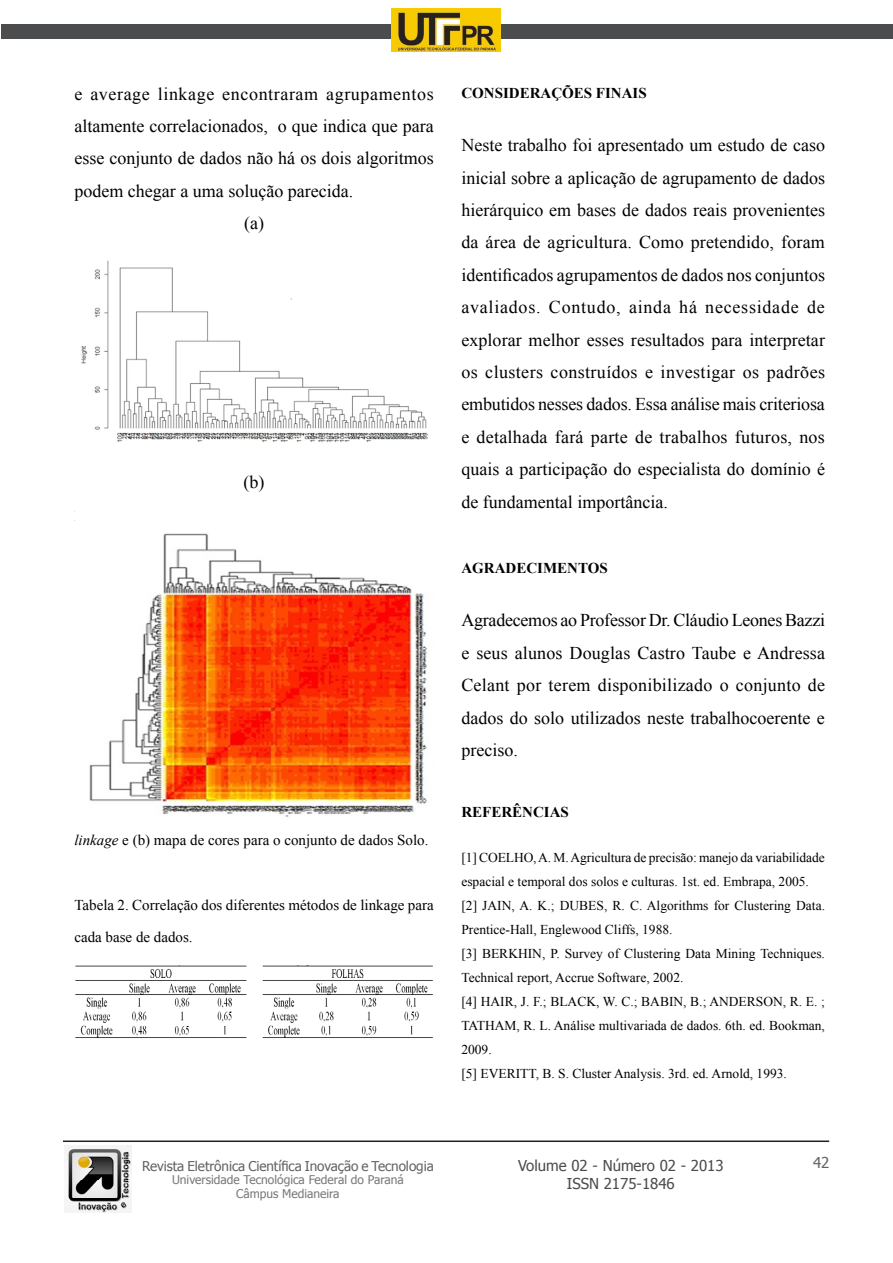
<style>
.page{position:relative;width:893px;height:1263px;background:#fff}
.page>*{position:absolute;margin:0;border:0;box-sizing:border-box;transform-origin:0 0}
.Texto{font:18px/32.4px "Times New Roman";color:#000;text-align:justify}
.Texto-2{font:15px/32.4px "Times New Roman";color:#000}
.t1{font:15px "Tahoma";color:#4b4c4d}
.Titulo_2{font:700 15px "Times New Roman";color:#000}
.GWT_Titulo{font:700 15px "Times New Roman";color:#000}
.t2{font:15px "Tahoma";color:#636366}
.Referencias{font:13.5px/24px "Times New Roman";color:#000}
.t3{font:13.5px "Tahoma";letter-spacing:-.005em;color:#636366}
.t4{font:12px/13.5px "Tahoma";color:#76787b;text-align:center}
.s1{font-style:italic}
</style>
<div class="page">
<div style="left:1px;top:24px;width:892px;height:14px;background:#4b4c4d"></div>
<hr style="left:63px;top:1140px;width:766px;height:2px;background:#231f20">
<img style="left:64px;top:1145px;width:68px;height:67px">
<img style="left:391px;top:9px;width:109px;height:42px">
<img style="left:81px;top:260px;width:347px;height:182px">
<img style="left:89px;top:533px;width:338px;height:284px">
<img style="left:75px;top:965px;width:358px;height:73px">
<p class="Texto" style="left:74px;top:77px;width:361px">e average linkage encontraram agrupamentos altamente correlacionados, o que indica que para esse conjunto de dados não há os dois algoritmos podem chegar a uma solução parecida.</p>
<p class="Texto" style="left:244px;top:207px;width:21px">(a)</p>
<p class="Texto" style="left:244px;top:466px;width:22px">(b)</p>
<p class="Texto-2" style="left:74px;top:823px;width:356px"><span class="s1">linkage</span> e (b) mapa de cores para o conjunto de dados Solo.</p>
<p class="Texto-2" style="left:74px;top:888px;width:361px">Tabela 2. Correlação dos diferentes métodos de linkage para cada base de dados.</p>
<p class="Titulo_2" style="left:461px;top:82px;width:187px">CONSIDERAÇÕES FINAIS</p>
<p class="Texto" style="left:461px;top:129px;width:365px">Neste trabalho foi apresentado um estudo de caso inicial sobre a aplicação de agrupamento de dados hierárquico em bases de dados reais provenientes da área de agricultura. Como pretendido, foram identificados agrupamentos de dados nos conjuntos avaliados. Contudo, ainda há necessidade de explorar melhor esses resultados para interpretar os clusters construídos e investigar os padrões embutidos nesses dados. Essa análise mais criteriosa e detalhada fará parte de trabalhos futuros, nos quais a participação do especialista do domínio é de fundamental importância.</p>
<p class="Titulo_2" style="left:461px;top:557px;width:148px">AGRADECIMENTOS</p>
<p class="Texto" style="left:461px;top:604px;width:365px">Agradecemos ao Professor Dr. Cláudio Leones Bazzi e seus alunos Douglas Castro Taube e Andressa Celant por terem disponibilizado o conjunto de dados do solo utilizados neste trabalhocoerente e preciso.</p>
<p class="GWT_Titulo" style="left:461px;top:801px;width:109px">REFERÊNCIAS</p>
<p class="Referencias" style="left:461px;top:845px;width:365px">[1] COELHO, A. M. Agricultura de precisão: manejo da variabilidade espacial e temporal dos solos e culturas. 1st. ed. Embrapa, 2005.</p>
<p class="Referencias" style="left:461px;top:893px;width:365px">[2] JAIN, A. K.; DUBES, R. C. Algorithms for Clustering Data.<br>Prentice-Hall, Englewood Cliffs, 1988.</p>
<p class="Referencias" style="left:461px;top:941px;width:365px">[3] BERKHIN, P. Survey of Clustering Data Mining Techniques.<br>Technical report, Accrue Software, 2002.</p>
<p class="Referencias" style="left:461px;top:989px;width:365px;text-align:justify">[4] HAIR, J. F.; BLACK, W. C.; BABIN, B.; ANDERSON, R. E. ; TATHAM, R. L. Análise multivariada de dados. 6th. ed. Bookman, 2009.</p>
<p class="Referencias" style="left:461px;top:1061px;width:327px">[5] EVERITT, B. S. Cluster Analysis. 3rd. ed. Arnold, 1993.</p>
<p class="t3" style="left:142px;top:1157px;width:293px">Revista Eletrônica Científica Inovação e Tecnologia</p>
<p class="t4" style="left:172px;top:1172px;width:233px">Universidade Tecnológica Federal do Paraná<br>Câmpus Medianeira</p>
<p class="t1" style="left:518px;top:1155px;width:207px">Volume 02 - Número 02 - 2013</p>
<p class="t2" style="left:813px;top:1153px;width:18px">42</p>
<p class="t1" style="left:567px;top:1173px;width:109px">ISSN 2175-1846</p>
</div>
